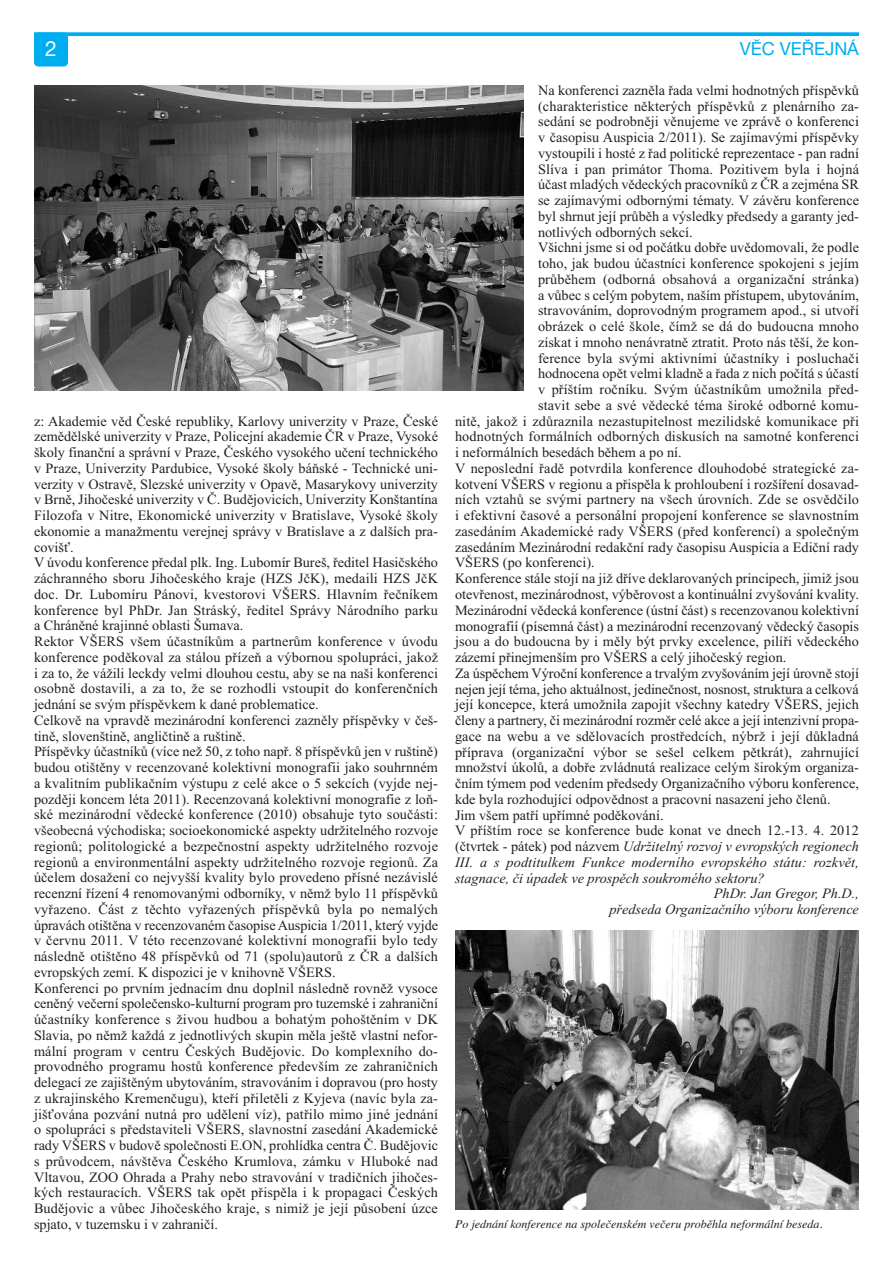
<style>
.page{position:relative;width:893px;height:1263px;background:#fff}
.page>*{position:absolute;margin:0;border:0;box-sizing:border-box;transform-origin:0 0}
.t1{font:21px "Helvetica Neue CE";color:#fff}
.t2{font:18px "Helvetica Neue CE";color:#00aeef}
.t3{font:14.25px/15.8px "Times New Roman";color:#231f20}
.t4{font:italic 14.25px "Times New Roman";color:#231f20}
.t5{font:italic 12px "Times";color:#231f20}
.s1{font-style:normal}
</style>
<div class="page">
<svg style="left:34px;top:32px;width:825px;height:4px;background:#12b3f0"></svg>
<div style="left:34px;top:32px;width:34px;height:34px;background:#00aeef;border-radius:4px"></div>
<img style="left:455px;top:931px;width:404px;height:279px">
<img style="left:34px;top:85px;width:489px;height:305px">
<h1 class="t1" style="left:45px;top:41px;width:13px">2</h1>
<p class="t2" style="left:740px;top:43px;width:121px">VĚC VEŘEJNÁ</p>
<p class="t3" style="left:34px;top:413px;width:405px">z: Akademie věd České republiky, Karlovy univerzity v Praze, České zemědělské univerzity v Praze, Policejní akademie ČR v Praze, Vysoké školy finanční a správní v Praze, Českého vysokého učení technického v Praze, Univerzity Pardubice, Vysoké školy báňské - Technické uni&shy;verzity v Ostravě, Slezské univerzity v Opavě, Masarykovy univerzity v Brně, Jihočeské univerzity v Č. Budějovicích, Univerzity Konštantína Filozofa v Nitre, Ekonomické univerzity v Bratislave, Vysoké školy ekonomie a manažmentu verejnej správy v Bratislave a z dalších pra&shy;covišť.<br>V úvodu konference předal plk. Ing. Lubomír Bureš, ředitel Hasičského záchranného sboru Jihočeského kraje (HZS JčK), medaili HZS JčK doc. Dr. Lubomíru Pánovi, kvestorovi VŠERS. Hlavním řečníkem konference byl PhDr. Jan Stráský, ředitel Správy Národního parku a Chráněné krajinné oblasti Šumava.<br>Rektor VŠERS všem účastníkům a partnerům konference v úvodu konference poděkoval za stálou přízeň a výbornou spolupráci, jakož i za to, že vážili leckdy velmi dlouhou cestu, aby se na naši konferenci osobně dostavili, a za to, že se rozhodli vstoupit do konferenčních jednání se svým příspěvkem k dané problematice.<br>Celkově na vpravdě mezinárodní konferenci zazněly příspěvky v češ&shy;tině, slovenštině, angličtině a ruštině.<br>Příspěvky účastníků (více než 50, z toho např. 8 příspěvků jen v ruštině) budou otištěny v recenzované kolektivní monografii jako souhrnném a kvalitním publikačním výstupu z celé akce o 5 sekcích (vyjde nej&shy;později koncem léta 2011). Recenzovaná kolektivní monografie z loň&shy;ské mezinárodní vědecké konference (2010) obsahuje tyto součásti: všeobecná východiska; socioekonomické aspekty udržitelného rozvoje regionů; politologické a bezpečnostní aspekty udržitelného rozvoje regionů a environmentální aspekty udržitelného rozvoje regionů. Za účelem dosažení co nejvyšší kvality bylo provedeno přísné nezávislé recenzní řízení 4 renomovanými odborníky, v němž bylo 11 příspěvků vyřazeno. Část z těchto vyřazených příspěvků byla po nemalých úpravách otištěna v recenzovaném časopise Auspicia 1/2011, který vyjde v červnu 2011. V této recenzované kolektivní monografii bylo tedy následně otištěno 48 příspěvků od 71 (spolu)autorů z ČR a dalších evropských zemí. K dispozici je v knihovně VŠERS.<br>Konferenci po prvním jednacím dnu doplnil následně rovněž vysoce ceněný večerní společensko-kulturní program pro tuzemské i zahraniční účastníky konference s živou hudbou a bohatým pohoštěním v DK Slavia, po němž každá z jednotlivých skupin měla ještě vlastní nefor&shy;mální program v centru Českých Budějovic. Do komplexního do&shy;provodného programu hostů konference především ze zahraničních delegací ze zajištěným ubytováním, stravováním i dopravou (pro hosty z ukrajinského Kremenčugu), kteří přiletěli z Kyjeva (navíc byla za&shy;jišťována pozvání nutná pro udělení víz), patřilo mimo jiné jednání o spolupráci s představiteli VŠERS, slavnostní zasedání Akademické rady VŠERS v budově společnosti E.ON, prohlídka centra Č. Budějovic s průvodcem, návštěva Českého Krumlova, zámku v Hluboké nad Vltavou, ZOO Ohrada a Prahy nebo stravování v tradičních jihočes&shy;kých restauracích. VŠERS tak opět přispěla i k propagaci Českých Budějovic a vůbec Jihočeského kraje, s nimiž je její působení úzce spjato, v tuzemsku i v zahraničí.</p>
<p class="t3" style="left:538px;top:82px;width:322px">Na konferenci zazněla řada velmi hodnotných příspěvků</p>
<p class="t3" style="left:538px;top:98px;width:322px">(charakteristice některých příspěvků z plenárního za-</p>
<p class="t3" style="left:538px;top:114px;width:322px">sedání se podrobněji věnujeme ve zprávě o konferenci</p>
<p class="t3" style="left:538px;top:129px;width:322px">v časopisu Auspicia 2/2011). Se zajímavými příspěvky</p>
<p class="t3" style="left:538px;top:145px;width:322px">vystoupili i hosté z řad politické reprezentace - pan radní</p>
<p class="t3" style="left:538px;top:161px;width:322px">Slíva i pan primátor Thoma. Pozitivem byla i hojná</p>
<p class="t3" style="left:538px;top:177px;width:322px">účast mladých vědeckých pracovníků z ČR a zejména SR</p>
<p class="t3" style="left:538px;top:192px;width:322px">se zajímavými odbornými tématy. V závěru konference</p>
<p class="t3" style="left:538px;top:208px;width:322px">byl shrnut její průběh a výsledky předsedy a garanty jed-</p>
<p class="t3" style="left:538px;top:224px;width:156px">notlivých odborných sekcí.</p>
<p class="t3" style="left:538px;top:240px;width:322px">Všichni jsme si od počátku dobře uvědomovali, že podle</p>
<p class="t3" style="left:538px;top:255px;width:322px">toho, jak budou účastníci konference spokojeni s jejím</p>
<p class="t3" style="left:538px;top:271px;width:322px">průběhem (odborná obsahová a organizační stránka)</p>
<p class="t3" style="left:538px;top:287px;width:322px">a vůbec s celým pobytem, naším přístupem, ubytováním,</p>
<p class="t3" style="left:538px;top:303px;width:322px">stravováním, doprovodným programem apod., si utvoří</p>
<p class="t3" style="left:538px;top:318px;width:322px">obrázek o celé škole, čímž se dá do budoucna mnoho</p>
<p class="t3" style="left:538px;top:334px;width:322px">získat i mnoho nenávratně ztratit. Proto nás těší, že kon-</p>
<p class="t3" style="left:538px;top:350px;width:322px">ference byla svými aktivními účastníky i posluchači</p>
<p class="t3" style="left:538px;top:366px;width:322px">hodnocena opět velmi kladně a řada z nich počítá s účastí</p>
<p class="t3" style="left:538px;top:381px;width:322px">v příštím ročníku. Svým účastníkům umožnila před-</p>
<p class="t3" style="left:538px;top:397px;width:322px">stavit sebe a své vědecké téma široké odborné komu-</p>
<p class="t3" style="left:455px;top:413px;width:405px">nitě, jakož i zdůraznila nezastupitelnost mezilidské komunikace při</p>
<p class="t3" style="left:455px;top:429px;width:405px">hodnotných formálních odborných diskusích na samotné konferenci</p>
<p class="t3" style="left:455px;top:444px;width:228px">i neformálních besedách během a po ní.</p>
<p class="t3" style="left:455px;top:460px;width:405px">V neposlední řadě potvrdila konference dlouhodobé strategické za-</p>
<p class="t3" style="left:455px;top:476px;width:405px">kotvení VŠERS v regionu a přispěla k prohloubení i rozšíření dosavad-</p>
<p class="t3" style="left:455px;top:492px;width:405px">ních vztahů se svými partnery na všech úrovních. Zde se osvědčilo</p>
<p class="t3" style="left:455px;top:507px;width:405px">i efektivní časové a personální propojení konference se slavnostním</p>
<p class="t3" style="left:455px;top:523px;width:405px">zasedáním Akademické rady VŠERS (před konferencí) a společným</p>
<p class="t3" style="left:455px;top:539px;width:405px">zasedáním Mezinárodní redakční rady časopisu Auspicia a Ediční rady</p>
<p class="t3" style="left:455px;top:555px;width:141px">VŠERS (po konferenci).</p>
<p class="t3" style="left:455px;top:570px;width:405px">Konference stále stojí na již dříve deklarovaných principech, jimiž jsou</p>
<p class="t3" style="left:455px;top:586px;width:405px">otevřenost, mezinárodnost, výběrovost a kontinuální zvyšování kvality.</p>
<p class="t3" style="left:455px;top:602px;width:405px">Mezinárodní vědecká konference (ústní část) s recenzovanou kolektivní</p>
<p class="t3" style="left:455px;top:618px;width:405px">monografií (písemná část) a mezinárodní recenzovaný vědecký časopis</p>
<p class="t3" style="left:455px;top:633px;width:405px">jsou a do budoucna by i měly být prvky excelence, pilíři vědeckého</p>
<p class="t3" style="left:455px;top:649px;width:333px">zázemí přinejmenším pro VŠERS a celý jihočeský region.</p>
<p class="t3" style="left:455px;top:665px;width:405px">Za úspěchem Výroční konference a trvalým zvyšováním její úrovně stojí</p>
<p class="t3" style="left:455px;top:681px;width:405px">nejen její téma, jeho aktuálnost, jedinečnost, nosnost, struktura a celková</p>
<p class="t3" style="left:455px;top:696px;width:405px">její koncepce, která umožnila zapojit všechny katedry VŠERS, jejich</p>
<p class="t3" style="left:455px;top:712px;width:405px">členy a partnery, či mezinárodní rozměr celé akce a její intenzivní propa-</p>
<p class="t3" style="left:455px;top:728px;width:405px">gace na webu a ve sdělovacích prostředcích, nýbrž i její důkladná</p>
<p class="t3" style="left:455px;top:744px;width:405px">příprava (organizační výbor se sešel celkem pětkrát), zahrnující</p>
<p class="t3" style="left:455px;top:759px;width:405px">množství úkolů, a dobře zvládnutá realizace celým širokým organiza-</p>
<p class="t3" style="left:455px;top:775px;width:405px">čním týmem pod vedením předsedy Organizačního výboru konference,</p>
<p class="t3" style="left:455px;top:791px;width:377px">kde byla rozhodující odpovědnost a pracovní nasazení jeho členů.</p>
<p class="t3" style="left:455px;top:807px;width:210px">Jim všem patří upřímné poděkování.</p>
<p class="t3" style="left:455px;top:822px;width:405px">V příštím roce se konference bude konat ve dnech 12.-13. 4. 2012</p>
<p class="t4" style="left:455px;top:838px;width:405px"><span class="s1">(čtvrtek - pátek) pod názvem</span> Udržitelný rozvoj v evropských regionech</p>
<p class="t4" style="left:455px;top:853px;width:405px">III. a s podtitulkem Funkce moderního evropského státu: rozkvět,</p>
<p class="t4" style="left:455px;top:869px;width:311px">stagnace, či úpadek ve prospěch soukromého sektoru?</p>
<p class="t4" style="left:714px;top:885px;width:147px">PhDr. Jan Gregor, Ph.D.,</p>
<p class="t4" style="left:609px;top:901px;width:251px">předseda Organizačního výboru konference</p>
<p class="t5" style="left:455px;top:1216px;width:369px">Po jednání konference na společenském večeru proběhla neformální beseda.</p>
</div>
